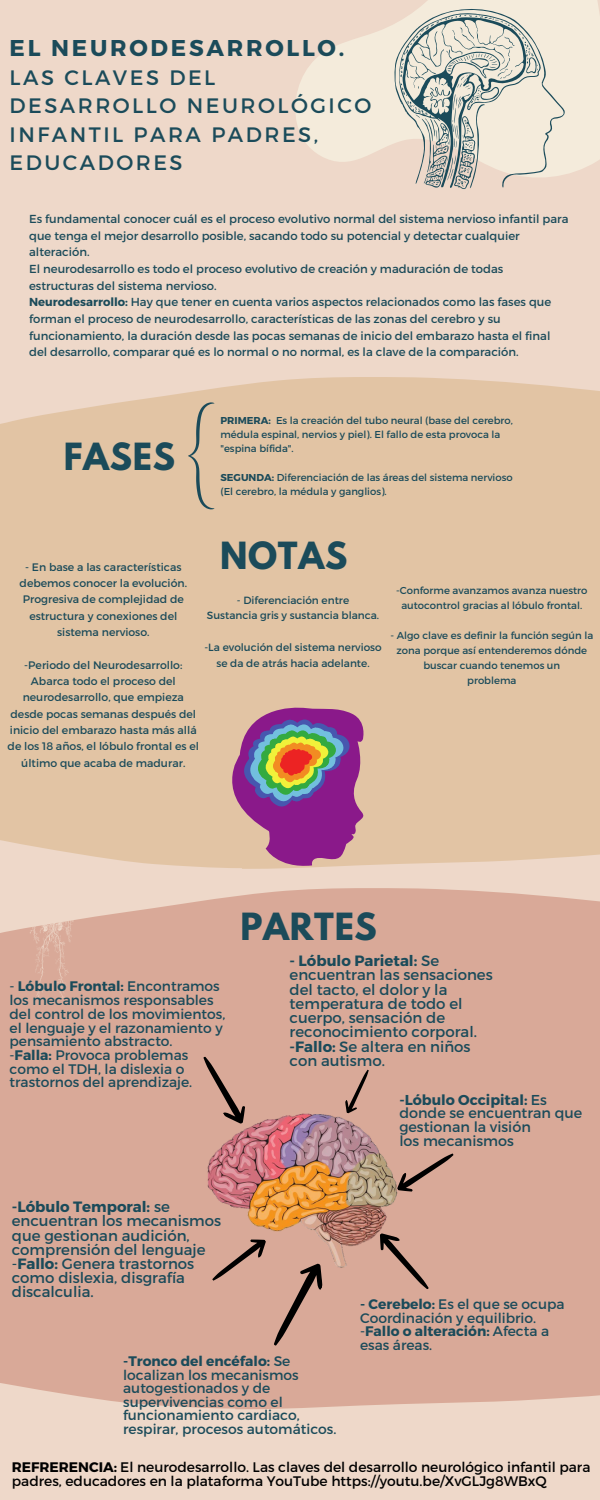
<style>
.page{position:relative;width:600px;height:1500px;background:#eed8c9}
.page>*{position:absolute;margin:0;border:0;box-sizing:border-box;transform-origin:0 0}
.t1{font:700 33.2px "League Spartan";letter-spacing:.02em;color:#1b4b5a}
.t2{font:700 22.9px "Montserrat";letter-spacing:.12em;color:#1b4b5a}
.t3{font:20.9px/28.5px "Montserrat";letter-spacing:.12em;color:#1b4b5a}
.t4{font:14.9px/14.2px "Montserrat";color:#1b4b5a}
.t5{font:14.3px/13.6px "Montserrat";color:#1b4b5a}
.t6{font:13.8px/13.5px "Montserrat";color:#1b4b5a}
.t7{font:13.8px/13.5px "Montserrat";color:#000}
.t8{font:11.6px/16.7px "Montserrat";color:#1b4b5a}
.t9{font:10.9px/16.3px "Montserrat";color:#1b4b5a;text-align:center}
.t10{font:10.5px/15.7px "Montserrat";color:#1b4b5a;text-align:center}
.t11{font:10.1px/15.1px "Montserrat";color:#1b4b5a;text-align:center}
.t12{font:10px/14.2px "Montserrat";color:#1b4b5a}
.s1{font-weight:700}
</style>
<div class="page">
<svg style="left:295px;top:0;width:305px;height:174px;fill:#f4ebdb"></svg>
<svg style="left:394px;top:5px;width:172px;height:184px"></svg>
<div style="left:0;top:888px;width:600px;height:521px;background:#d9a998"></div>
<div style="left:0;top:377px;width:600px;height:491px;background:#e2c4a4"></div>
<svg style="left:29px;top:866px;width:45px;height:132px"></svg>
<svg style="left:188px;top:402px;width:26px;height:107px;background:#c8b49a"></svg>
<img style="left:203px;top:1091px;width:198px;height:198px">
<svg style="left:210px;top:706px;width:157px;height:163px;background:#aa768f"></svg>
<svg style="left:193px;top:1051px;width:59px;height:78px;background:#c19687"></svg>
<svg style="left:392px;top:1145px;width:67px;height:53px;background:#c09686"></svg>
<svg style="left:341px;top:1066px;width:33px;height:50px;background:#bf9586"></svg>
<svg style="left:372px;top:1227px;width:65px;height:69px;background:#c29787"></svg>
<svg style="left:207px;top:1232px;width:125px;height:121px;background:#c89c8c"></svg>
<p class="t2" style="left:10px;top:33px;width:336px">EL NEURODESARROLLO.</p>
<p class="t3" style="left:10px;top:62px;width:363px">LAS CLAVES DEL<br>DESARROLLO NEUROLÓGICO<br>INFANTIL PARA PADRES,<br>EDUCADORES</p>
<p class="t8" style="left:29px;top:210px;width:541px">Es fundamental conocer cuál es el proceso evolutivo normal del sistema nervioso infantil para que tenga el mejor desarrollo posible, sacando todo su potencial y detectar cualquier alteración.<br>El neurodesarrollo es todo el proceso evolutivo de creación y maduración de todas estructuras del sistema nervioso.<br><span class="s1">Neurodesarrollo:</span> Hay que tener en cuenta varios aspectos relacionados como las fases que forman el proceso de neurodesarrollo, características de las zonas del cerebro y su funcionamiento, la duración desde las pocas semanas de inicio del embarazo hasta el final del desarrollo, comparar qué es lo normal o no normal, es la clave de la comparación.</p>
<p class="t1" style="left:64px;top:440px;width:113px">FASES</p>
<p class="t12" style="left:220px;top:412px;width:294px"><span class="s1">PRIMERA:</span> Es la creación del tubo neural (base del cerebro, médula espinal, nervios y piel). El fallo de esta provoca la "espina bífida".</p>
<h2 class="t12" style="left:220px;top:469px;width:294px"><span class="s1">SEGUNDA:</span> Diferenciación de las áreas del sistema nervioso (El cerebro, la médula y ganglios).</h2>
<p class="t1" style="left:220px;top:539px;width:129px">NOTAS</p>
<h1 class="t9" style="left:20px;top:558px;width:169px">- En base a las características debemos conocer la evolución.<br>Progresiva de complejidad de estructura y conexiones del sistema nervioso.</h1>
<h4 class="t9" style="left:8px;top:656px;width:193px">-Periodo del Neurodesarrollo:<br>Abarca todo el proceso del neurodesarrollo, que empieza desde pocas semanas después del inicio del embarazo hasta más allá de los 18 años, el lóbulo frontal es el último que acaba de madurar.</h4>
<h4 class="t10" style="left:207px;top:592px;width:174px">- Diferenciación entre<br>Sustancia gris y sustancia blanca.</h4>
<h1 class="t10" style="left:204px;top:639px;width:179px">-La evolución del sistema nervioso se da de atrás hacia adelante.</h1>
<h4 class="t11" style="left:396px;top:582px;width:193px">-Conforme avanzamos avanza nuestro autocontrol gracias al lóbulo frontal.</h4>
<h4 class="t11" style="left:390px;top:627px;width:204px">- Algo clave es definir la función según la zona porque así entenderemos dónde buscar cuando tenemos un</h4>
<p class="t11" style="left:467px;top:673px;width:51px">problema</p>
<p class="t1" style="left:240px;top:910px;width:138px">PARTES</p>
<p class="t6" style="left:10px;top:979px;width:217px">- <span class="s1">Lóbulo Frontal:</span> Encontramos los mecanismos responsables del control de los movimientos, el lenguaje y el razonamiento y pensamiento abstracto.<br>-<span class="s1">Falla:</span> Provoca problemas como el TDH, la dislexia o trastornos del aprendizaje.</p>
<p class="t4" style="left:12px;top:1199px;width:211px"><span class="s1">-Lóbulo Temporal:</span> se encuentran los mecanismos que gestionan audición, comprensión del lenguaje -<span class="s1">Fallo:</span> Genera trastornos como dislexia, disgrafía discalculia.</p>
<p class="t4" style="left:290px;top:953px;width:205px"><span class="s1">- Lóbulo Parietal:</span> Se encuentran las sensaciones del tacto, el dolor y la temperatura de todo el cuerpo, sensación de reconocimiento corporal. <span class="s1">-Fallo:</span> Se altera en niños con autismo.</p>
<p class="t5" style="left:399px;top:1092px;width:184px"><span class="s1">-Lóbulo Occipital:</span> Es donde se encuentran que gestionan la visión<br>los mecanismos</p>
<p class="t6" style="left:360px;top:1297px;width:206px"><span class="s1">- Cerebelo:</span> Es el que se ocupa<br>Coordinación y equilibrio. -<span class="s1">Fallo o alteración:</span> Afecta a esas áreas.</p>
<h1 class="t6" style="left:123px;top:1354px;width:215px"><span class="s1">-Tronco del encéfalo:</span> Se localizan los mecanismos autogestionados y de supervivencias como el funcionamiento cardiaco, respirar, procesos automáticos.</h1>
<h3 class="t7" style="left:12px;top:1460px;width:580px"><span class="s1">REFRERENCIA:</span> El neurodesarrollo. Las claves del desarrollo neurológico infantil para padres, educadores en la plataforma YouTube https://youtu.be/XvGLJg8WBxQ</h3>
</div>
